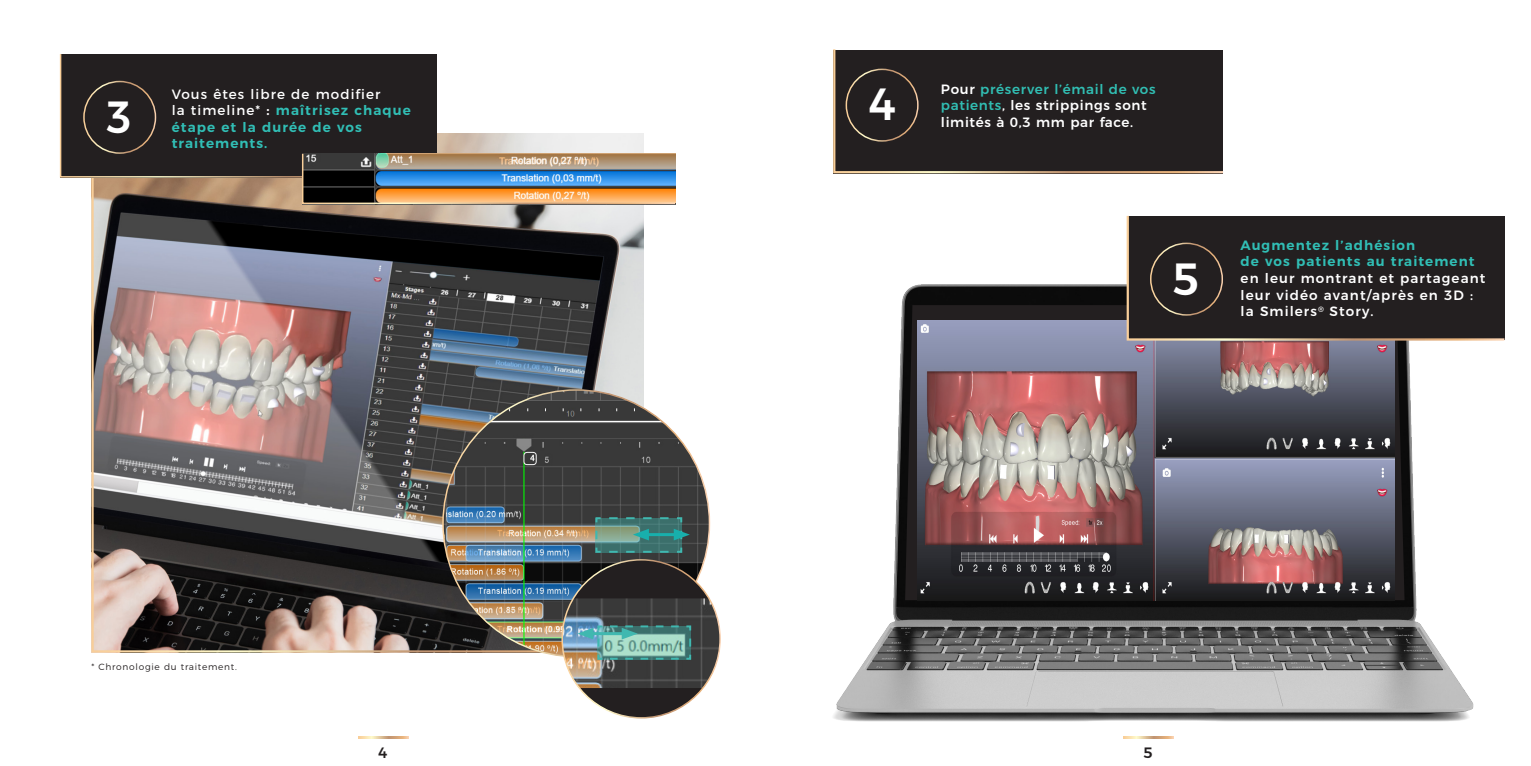
<style>
.page{position:relative;width:1531px;height:766px;background:#fff}
.page>*{position:absolute;margin:0;border:0;box-sizing:border-box;transform-origin:0 0}
.t1{font:500 45px "Montserrat";color:#fff}
.t2{font:500 15px "Montserrat";color:#231f20}
.t3{font:600 13.5px/16.5px "Montserrat";letter-spacing:.08em;color:#31beb5}
.t4{font:500 13.5px/16.5px "Montserrat";letter-spacing:.08em;color:#fff}
.t5{font:500 13.5px/16.5px "Montserrat";letter-spacing:.05em;color:#31beb3}
.t6{font:13.5px "Montserrat";letter-spacing:.08em;color:#fff}
.t7{font:500 13.5px "Montserrat";letter-spacing:.05em;color:#fff}
.t8{font:300 9px "Montserrat";letter-spacing:.08em;color:#231f20}
.s1{font-weight:400;color:#fff}
.s2{color:#fff}
</style>
<div class="page">
<svg style="left:358px;top:736px;width:50px;height:2px"></svg>
<img style="left:91px;top:133px;width:554px;height:520px">
<img style="left:443px;top:390px;width:266px;height:266px;border-radius:133px">
<div style="left:562px;top:559px;width:158px;height:158px;background:#231f20;border-radius:50%"></div>
<img style="left:562px;top:598px;width:158px;height:89px">
<img style="left:577px;top:624px;width:115px;height:36px">
<svg style="left:594px;top:516px;width:96px;height:37px;background:#4a7f77"></svg>
<img style="left:833px;top:284px;width:641px;height:455px">
<svg style="left:905px;top:305px;width:499px;height:295px;background:#201d1f"></svg>
<img style="left:917px;top:320px;width:477px;height:280px">
<div style="left:1125px;top:215px;width:380px;height:126px;background:#231f20"></div>
<div style="left:59px;top:54px;width:379px;height:124px;background:#231f20"></div>
<svg style="left:301px;top:152px;width:375px;height:53px;background:#848077"></svg>
<div style="left:833px;top:49px;width:390px;height:125px;background:#231f20"></div>
<p class="t1" style="left:107px;top:81px;width:26px">3</p>
<p class="t6" style="left:172px;top:83px;width:210px">Vous êtes libre de modifier</p>
<p class="t3" style="left:172px;top:101px;width:241px"><span class="s1">la timeline*</span> <span class="s2">:</span> maîtrisez chaque étape et la durée de vos</p>
<p class="t3" style="left:172px;top:134px;width:97px">traitements.</p>
<p class="t1" style="left:868px;top:68px;width:29px">4</p>
<p class="t5" style="left:941px;top:79px;width:216px"><span class="s2">Pour</span> préserver l’émail de vos patients<span class="s2">, les strippings sont</span></p>
<p class="t7" style="left:941px;top:111px;width:194px">limités à 0,3 mm par face.</p>
<p class="t1" style="left:1173px;top:243px;width:28px">5</p>
<p class="t3" style="left:1240px;top:236px;width:176px">Augmentez l’adhésion</p>
<p class="t3" style="left:1240px;top:252px;width:235px">de vos patients au traitement</p>
<p class="t4" style="left:1240px;top:269px;width:246px">en leur montrant et partageant leur vidéo avant/après en 3D :</p>
<p class="t4" style="left:1240px;top:302px;width:134px">la Smilers<sup>®</sup> Story.</p>
<p class="t8" style="left:91px;top:659px;width:147px">* Chronologie du traitement.</p>
<p class="t2" style="left:378px;top:740px;width:11px">4</p>
<p class="t2" style="left:1143px;top:740px;width:11px">5</p>
</div>
